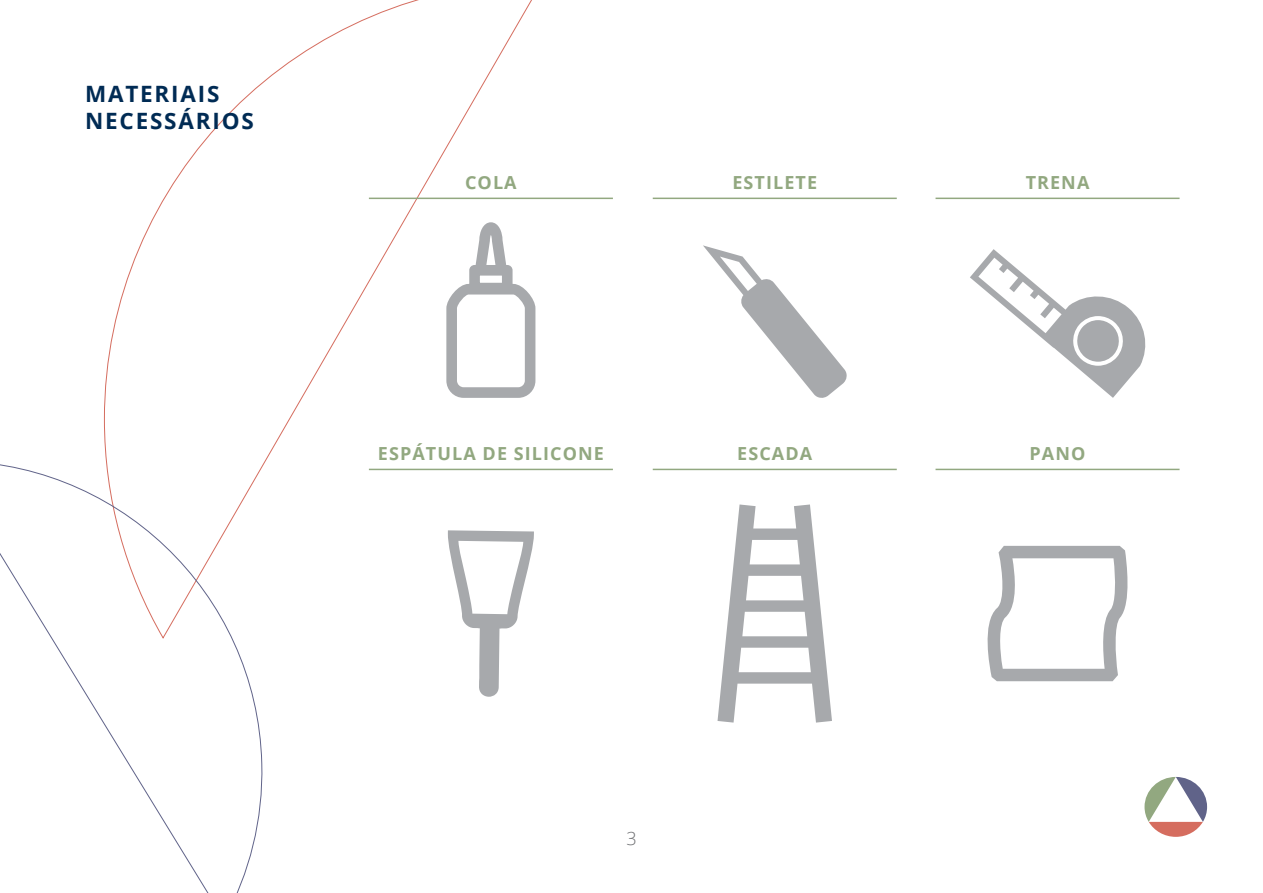
<style>
.page{position:relative;width:1263px;height:893px;background:#fff}
.page>*{position:absolute;margin:0;border:0;box-sizing:border-box;transform-origin:0 0}
.t1{font:700 22.5px/27px "Open Sans";letter-spacing:.08em;color:#002b54}
.t2{font:700 18px "Open Sans";letter-spacing:.06em;color:#92a880}
.t3{font:300 18px "Open Sans";color:#6d6e71}
</style>
<div class="page">
<svg style="left:104px;top:0;width:439px;height:534px"></svg>
<svg style="left:1144px;top:777px;width:63px;height:60px"></svg>
<svg style="left:448px;top:530px;width:86px;height:167px"></svg>
<svg style="left:717px;top:504px;width:115px;height:219px"></svg>
<svg style="left:970px;top:249px;width:176px;height:149px"></svg>
<svg style="left:703px;top:245px;width:144px;height:153px"></svg>
<svg style="left:987px;top:546px;width:141px;height:135px"></svg>
<svg style="left:445px;top:200px;width:92px;height:199px"></svg>
<hr style="left:369px;top:198px;width:244px;height:1px;background:#92a880">
<hr style="left:369px;top:469px;width:244px;height:1px;background:#92a880">
<hr style="left:653px;top:198px;width:244px;height:1px;background:#92a880">
<hr style="left:653px;top:469px;width:244px;height:1px;background:#92a880">
<hr style="left:935px;top:198px;width:244px;height:1px;background:#92a880">
<hr style="left:935px;top:469px;width:244px;height:1px;background:#92a880">
<svg style="left:0;top:457px;width:263px;height:436px"></svg>
<p class="t1" style="left:85px;top:80px;width:170px">MATERIAIS<br>NECESSÁRIOS</p>
<p class="t2" style="left:465px;top:170px;width:53px">COLA</p>
<p class="t2" style="left:378px;top:441px;width:228px">ESPÁTULA DE SILICONE</p>
<p class="t2" style="left:732px;top:170px;width:86px">ESTILETE</p>
<p class="t2" style="left:737px;top:441px;width:77px">ESCADA</p>
<p class="t3" style="left:626px;top:826px;width:12px">3</p>
<p class="t2" style="left:1026px;top:170px;width:65px">TRENA</p>
<p class="t2" style="left:1029px;top:441px;width:57px">PANO</p>
</div>
